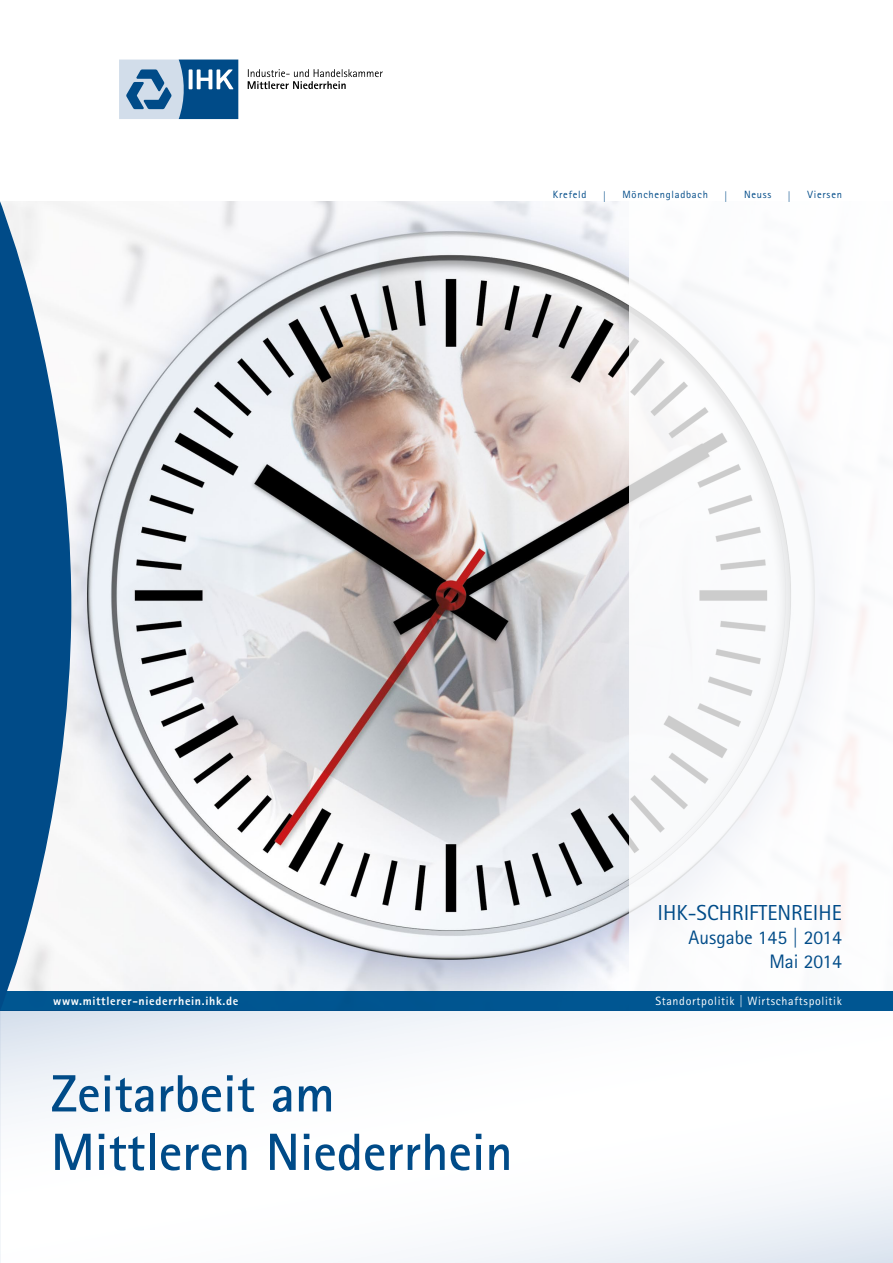
<style>
.page{position:relative;width:893px;height:1263px;background:#fff}
.page>*{position:absolute;margin:0;border:0;box-sizing:border-box;transform-origin:0 0}
.t1{font:700 52.5px/58.5px "Rotis Sans Serif Pro";color:#004b88}
.t2{font:21.75px "Rotis Sans Serif Pro";color:#004b88}
.t3{font:19.5px/24px "Rotis Sans Serif Pro";color:#004b88;text-align:right}
.t4{font:12px "Rotis Sans Serif Pro";letter-spacing:.055em;color:#fff}
.t5{font:800 12px "Rotis Sans Serif Pro";letter-spacing:.055em;color:#fff}
.t6{font:10.5px "Rotis Sans Serif Pro";letter-spacing:.07em;color:#004b88}
</style>
<div class="page">
<img style="left:71px;top:201px;width:558px;height:790px">
<svg style="left:0;top:1011px;width:893px;height:252px"></svg>
<div style="left:0;top:991px;width:893px;height:20px;background:#005793"></div>
<svg style="left:0;top:201px;width:71px;height:810px;fill:#004b88"></svg>
<svg style="left:119px;top:60px;width:119px;height:59px;background:#6491b7"></svg>
<svg style="left:248px;top:69px;width:135px;height:20px"></svg>
<p class="t6" style="left:553px;top:188px;width:35px">Krefeld</p>
<p class="t6" style="left:603px;top:190px;width:5px">|</p>
<p class="t6" style="left:622px;top:188px;width:87px">Mönchengladbach</p>
<p class="t6" style="left:724px;top:190px;width:5px">|</p>
<p class="t6" style="left:744px;top:188px;width:29px">Neuss</p>
<p class="t6" style="left:788px;top:190px;width:5px">|</p>
<p class="t6" style="left:807px;top:188px;width:36px">Viersen</p>
<h2 class="t2" style="left:657px;top:899px;width:186px">IHK-SCHRIFTENREIHE</h2>
<h3 class="t3" style="left:688px;top:925px;width:155px">Ausgabe 145 | 2014<br>Mai 2014</h3>
<p class="t5" style="left:53px;top:993px;width:187px">www.mittlerer-niederrhein.ihk.de</p>
<p class="t4" style="left:655px;top:994px;width:188px">Standortpolitik | Wirtschaftspolitik</p>
<h1 class="t1" style="left:51px;top:1064px;width:463px">Zeitarbeit am<br>Mittleren Niederrhein</h1>
</div>
